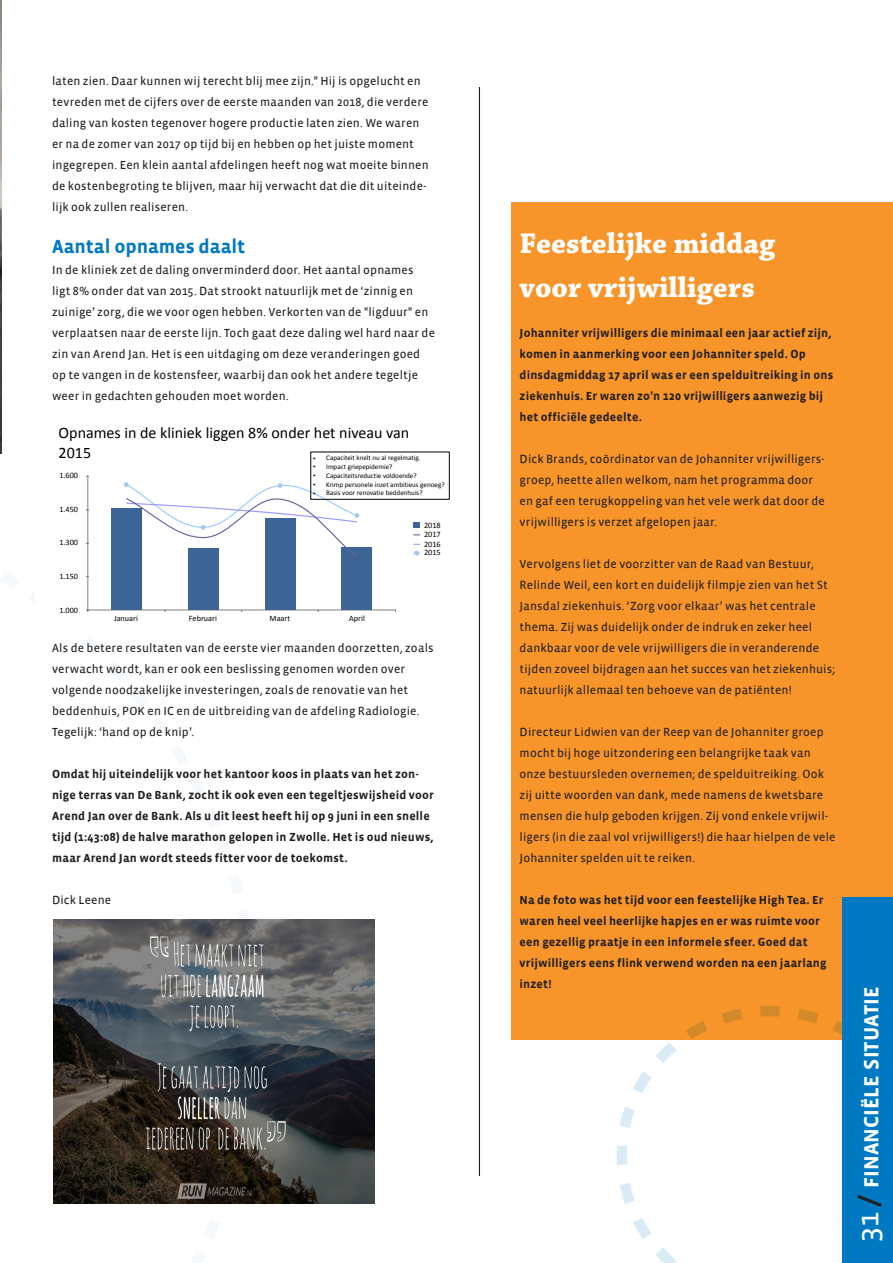
<style>
.page{position:relative;width:893px;height:1263px;background:#fff}
.page>*{position:absolute;margin:0;border:0;box-sizing:border-box;transform-origin:0 0}
.t1{font:700 30px/44.1px "Chaparral Pro";color:#fff}
.t2{font:700 21px "Vista Sans";color:#fff}
.t3{font:700 19.5px "Vista Sans";letter-spacing:.005em;color:#0079c2}
.t4{font:16.05px/19.5px "Calibri";color:#000}
.t5{font:12px/21px "Vista Sans Reg";letter-spacing:.015em;color:#231f20}
.t6{font:700 12px/21px "Vista Sans";letter-spacing:.015em;color:#231f20}
.t7{font:8.25px/9.3px "Calibri";color:#000;text-align:justify}
.t8{font:7.05px "Calibri";color:#000}
.s1{font-family:"Arial"}
.s2{font-family:"Vista Sans Reg";font-weight:400;font-size:30px}
.s3{font-size:30px;color:#231f20}
</style>
<div class="page">
<div style="left:511px;top:202px;width:382px;height:838px;background:#f7952b"></div>
<svg style="left:616px;top:1006px;width:226px;height:257px"></svg>
<div style="left:842px;top:897px;width:51px;height:366px;background:#0079c2"></div>
<img style="left:0;top:0;width:2px;height:454px">
<img style="left:53px;top:920px;width:322px;height:283px">
<hr style="left:479px;top:87px;width:1px;height:1089px;background:#231f20">
<hr style="left:88px;top:476px;width:1px;height:134px;background:#808080">
<hr style="left:88px;top:610px;width:307px;height:1px;background:#808080">
<div style="left:111px;top:508px;width:31px;height:102px;background:#3c6494"></div>
<div style="left:188px;top:548px;width:30px;height:62px;background:#3c6494"></div>
<div style="left:265px;top:518px;width:31px;height:92px;background:#3c6494"></div>
<div style="left:342px;top:547px;width:30px;height:63px;background:#3c6494"></div>
<svg style="left:124px;top:482px;width:235px;height:75px"></svg>
<div style="left:413px;top:522px;width:7px;height:6px;background:#3c6494"></div>
<svg style="left:413px;top:551px;width:7px;height:5px"></svg>
<p class="t5" style="left:52px;top:71px;width:378px">laten zien. Daar kunnen wij terecht blij mee zijn." Hij is opgelucht en tevreden met de cijfers over de eerste maanden van 2018, die verdere daling van kosten tegenover hogere productie laten zien. We waren er na de zomer van 2017 op tijd bij en hebben op het juiste moment ingegrepen. Een klein aantal afdelingen heeft nog wat moeite binnen de kostenbegroting te blijven, maar hij verwacht dat die dit uiteinde&shy;lijk ook zullen realiseren.</p>
<h3 class="t3" style="left:52px;top:236px;width:195px">Aantal opnames daalt</h3>
<p class="t5" style="left:52px;top:260px;width:384px">In de kliniek zet de daling onverminderd door. Het aantal opnames<br>ligt 8% onder dat van 2015. Dat strookt natuurlijk met de ‘zinnig en zuinige’ zorg, die we voor ogen hebben. Verkorten van de "ligduur" en verplaatsen naar de eerste lijn. Toch gaat deze daling wel hard naar de zin van Arend Jan. Het is een uitdaging om deze veranderingen goed op te vangen in de kostensfeer, waarbij dan ook het andere tegeltje weer in gedachten gehouden moet worden.</p>
<h3 class="t4" style="left:59px;top:422px;width:352px">Opnames in de kliniek liggen 8% onder het niveau van<br>2015</h3>
<p class="t8" style="left:313px;top:453px;width:109px"><span class="s1">•</span> Capaciteit knelt nu al regelmatig.</p>
<p class="t8" style="left:313px;top:462px;width:81px"><span class="s1">•</span> Impact griepepidemie?</p>
<p class="t8" style="left:313px;top:471px;width:105px"><span class="s1">•</span> Capaciteitsreductie voldoende?</p>
<p class="t8" style="left:313px;top:480px;width:133px"><span class="s1">•</span> Krimp personele inzet ambitieus genoeg?</p>
<p class="t8" style="left:313px;top:489px;width:111px"><span class="s1">•</span> Basis voor renovatie beddenhuis?</p>
<p class="t7" style="left:59px;top:470px;width:20px">1.600</p>
<p class="t7" style="left:59px;top:504px;width:20px">1.450</p>
<p class="t7" style="left:59px;top:538px;width:20px">1.300</p>
<p class="t7" style="left:59px;top:571px;width:20px">1.150</p>
<p class="t7" style="left:59px;top:605px;width:20px">1.000</p>
<p class="t7" style="left:114px;top:614px;width:25px">Januari</p>
<p class="t7" style="left:189px;top:614px;width:30px">Februari</p>
<p class="t7" style="left:270px;top:614px;width:22px">Maart</p>
<p class="t7" style="left:349px;top:614px;width:17px">April</p>
<p class="t7" style="left:424px;top:520px;width:18px">2018<br>2017<br>2016<br>2015</p>
<p class="t5" style="left:52px;top:638px;width:383px">Als de betere resultaten van de eerste vier maanden doorzetten, zoals verwacht wordt, kan er ook een beslissing genomen worden over volgende noodzakelijke investeringen, zoals de renovatie van het beddenhuis, POK en IC en de uitbreiding van de afdeling Radiologie.<br>Tegelijk: ‘hand op de knip’.</p>
<p class="t6" style="left:52px;top:763px;width:383px">Omdat hij uiteindelijk voor het kantoor koos in plaats van het zon&shy;nige terras van De Bank, zocht ik ook even een tegeltjeswijsheid voor Arend Jan over de Bank. Als u dit leest heeft hij op 9 juni in een snelle tijd (1:43:08) de halve marathon gelopen in Zwolle. Het is oud nieuws, maar Arend Jan wordt steeds fitter voor de toekomst.</p>
<p class="t5" style="left:52px;top:890px;width:61px">Dick Leene</p>
<h1 class="t1" style="left:520px;top:222px;width:257px">Feestelijke middag voor vrijwilligers</h1>
<p class="t6" style="left:520px;top:322px;width:315px">Johanniter vrijwilligers die minimaal een jaar actief zijn, komen in aanmerking voor een Johanniter speld. Op dinsdagmiddag 17 april was er een spelduitreiking in ons ziekenhuis. Er waren zo’n 120 vrijwilligers aanwezig bij het officiële gedeelte.</p>
<p class="t5" style="left:520px;top:449px;width:307px">Dick Brands, coördinator van de Johanniter vrijwilligers&shy;groep, heette allen welkom, nam het programma door en gaf een terugkoppeling van het vele werk dat door de vrijwilligers is verzet afgelopen jaar.</p>
<p class="t5" style="left:520px;top:554px;width:317px">Vervolgens liet de voorzitter van de Raad van Bestuur, Relinde Weil, een kort en duidelijk filmpje zien van het St Jansdal ziekenhuis. ‘Zorg voor elkaar’ was het centrale thema. Zij was duidelijk onder de indruk en zeker heel dankbaar voor de vele vrijwilligers die in veranderende tijden zoveel bijdragen aan het succes van het ziekenhuis; natuurlijk allemaal ten behoeve van de patiënten!</p>
<p class="t5" style="left:520px;top:722px;width:317px">Directeur Lidwien van der Reep van de Johanniter groep mocht bij hoge uitzondering een belangrijke taak van onze bestuursleden overnemen; de spelduitreiking. Ook zij uitte woorden van dank, mede namens de kwetsbare mensen die hulp geboden krijgen. Zij vond enkele vrijwil&shy;ligers (in die zaal vol vrijwilligers!) die haar hielpen de vele Johanniter spelden uit te reiken.</p>
<p class="t6" style="left:520px;top:889px;width:308px">Na de foto was het tijd voor een feestelijke High Tea. Er waren heel veel heerlijke hapjes en er was ruimte voor een gezellig praatje in een informele sfeer. Goed dat vrijwilligers eens flink verwend worden na een jaarlang inzet!</p>
<h2 class="t2" style="left:861px;top:1242px;width:257px;rotate:-90deg"><span class="s2">31</span> <span class="s3">/</span> financiële situatie</h2>
</div>
